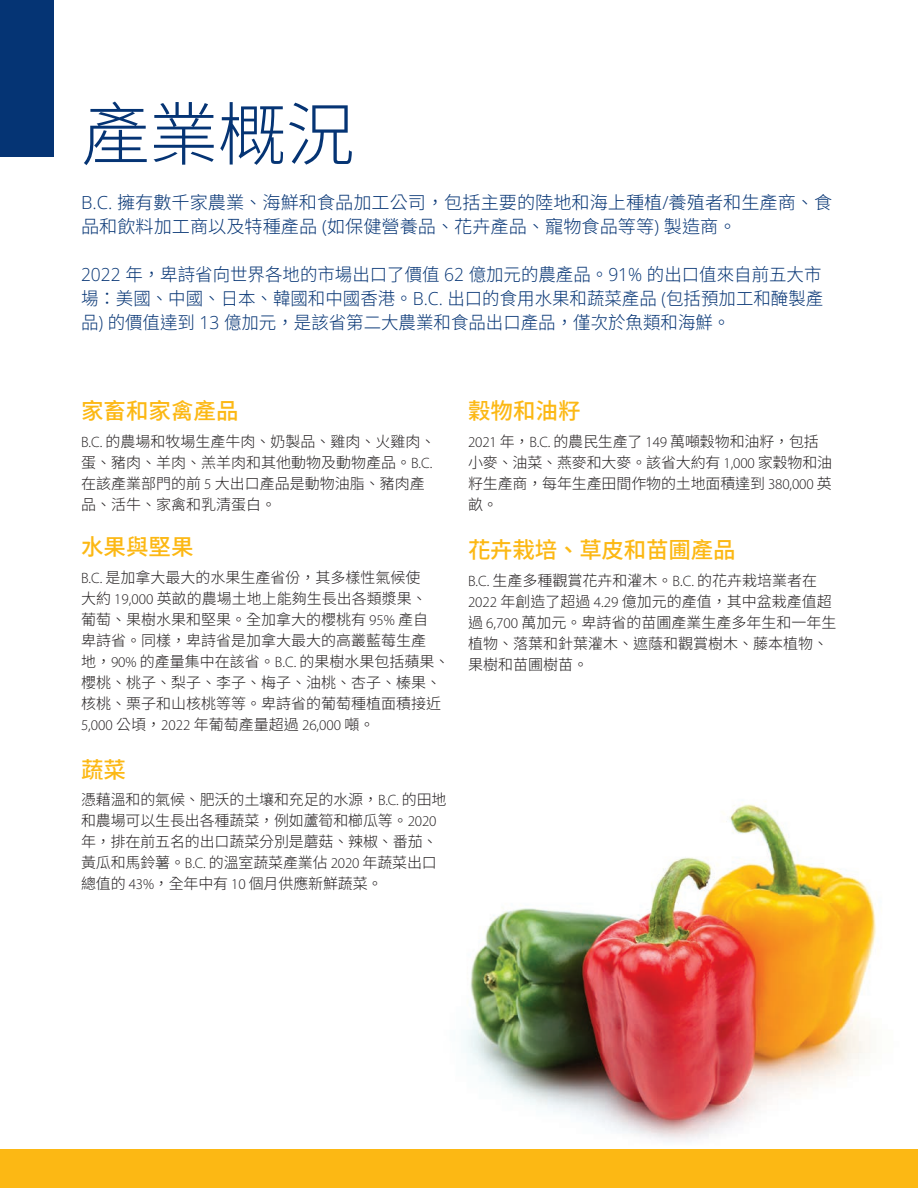
<style>
.page{position:relative;width:918px;height:1188px;background:#fff}
.page>*{position:absolute;margin:0;border:0;box-sizing:border-box;transform-origin:0 0}
.t1{font:300 69px "Noto Sans CJ Ktc";color:#053474}
.t2{font:500 22.5px "Noto Sans CJ Ktc";color:#fcb814}
.t3{font:300 18px/24px "Noto Sans CJ Ktc";color:#053474}
.t4{font:300 15px/21px "Noto Sans CJ Ktc";color:#231f20}
.s1{font-family:"Open Sans"}
.s2{font-family:"Myriad Pro"}
</style>
<div class="page">
<img style="left:464px;top:801px;width:412px;height:339px">
<div style="left:0;top:0;width:54px;height:156px;background:#053474"></div>
<div style="left:0;top:1149px;width:918px;height:39px;background:#fcb814"></div>
<p class="t1" style="left:81px;top:95px;width:275px">產業概況</p>
<p class="t3" style="left:81px;top:191px;width:753px"><span class="s1">B.C.</span> 擁有數千家農業、海鮮和食品加工公司，包括主要的陸地和海上種植<span class="s1">/</span>養殖者和生產商、食品和飲料加工商以及特種產品 <span class="s1">(</span>如保健營養品、花卉產品、寵物食品等等<span class="s1">)</span> 製造商。</p>
<p class="t3" style="left:81px;top:263px;width:744px;text-align:justify"><span class="s1">2022</span> 年，卑詩省向世界各地的市場出口了價值 <span class="s1">62</span> 億加元的農產品。<span class="s1">91%</span> 的出口值來自前五大市場：美國、中國、日本、韓國和中國香港。<span class="s1">B.C.</span> 出口的食用水果和蔬菜產品 <span class="s1">(</span>包括預加工和醃製產品<span class="s1">)</span> 的價值達到 <span class="s1">13</span> 億加元，是該省第二大農業和食品出口產品，僅次於魚類和海鮮。</p>
<p class="t2" style="left:81px;top:398px;width:159px">家畜和家禽產品</p>
<p class="t4" style="left:81px;top:431px;width:356px"><span class="s2">B.C.</span> 的農場和牧場生產牛肉、奶製品、雞肉、火雞肉、蛋、豬肉、羊肉、羔羊肉和其他動物及動物產品。<span class="s2">B.C.</span>在該產業部門的前 <span class="s2">5</span> 大出口產品是動物油脂、豬肉產品、活牛、家禽和乳清蛋白。</p>
<p class="t2" style="left:81px;top:534px;width:114px">水果與堅果</p>
<p class="t4" style="left:81px;top:567px;width:370px"><span class="s2">B.C.</span> 是加拿大最大的水果生產省份，其多樣性氣候使<br>大約 <span class="s2">19,000</span> 英畝的農場土地上能夠生長出各類漿果、<br>葡萄、果樹水果和堅果。全加拿大的櫻桃有 <span class="s2">95%</span> 產自<br>卑詩省。同樣，卑詩省是加拿大最大的高叢藍莓生產<br>地，<span class="s2">90%</span> 的產量集中在該省。<span class="s2">B.C.</span> 的果樹水果包括蘋果、櫻桃、桃子、梨子、李子、梅子、油桃、杏子、榛果、核桃、栗子和山核桃等等。卑詩省的葡萄種植面積接近<br><span class="s2">5,000</span> 公頃，<span class="s2">2022</span> 年葡萄產量超過 <span class="s2">26,000</span> 噸。</p>
<p class="t2" style="left:81px;top:757px;width:46px">蔬菜</p>
<p class="t4" style="left:81px;top:790px;width:367px">憑藉溫和的氣候、肥沃的土壤和充足的水源，<span class="s2">B.C.</span> 的田地和農場可以生長出各種蔬菜，例如蘆筍和櫛瓜等。<span class="s2">2020</span>年，排在前五名的出口蔬菜分別是蘑菇、辣椒、番茄、黃瓜和馬鈴薯。<span class="s2">B.C.</span> 的溫室蔬菜產業佔 <span class="s2">2020</span> 年蔬菜出口總值的 <span class="s2">43%</span>，全年中有 <span class="s2">10</span> 個月供應新鮮蔬菜。</p>
<p class="t2" style="left:468px;top:398px;width:114px">穀物和油籽</p>
<p class="t4" style="left:468px;top:431px;width:366px"><span class="s2">2021</span> 年，<span class="s2">B.C.</span> 的農民生產了 <span class="s2">149</span> 萬噸穀物和油籽，包括小麥、油菜、燕麥和大麥。該省大約有 <span class="s2">1,000</span> 家穀物和油籽生產商，每年生產田間作物的土地面積達到 <span class="s2">380,000</span> 英畝。</p>
<p class="t2" style="left:468px;top:537px;width:269px">花卉栽培、草皮和苗圃產品</p>
<p class="t4" style="left:468px;top:570px;width:370px"><span class="s2">B.C.</span> 生產多種觀賞花卉和灌木。<span class="s2">B.C.</span> 的花卉栽培業者在<br><span class="s2">2022</span> 年創造了超過 <span class="s2">4.29</span> 億加元的產值，其中盆栽產值超過 <span class="s2">6,700</span> 萬加元。卑詩省的苗圃產業生產多年生和一年生植物、落葉和針葉灌木、遮蔭和觀賞樹木、藤本植物、果樹和苗圃樹苗。</p>
</div>
